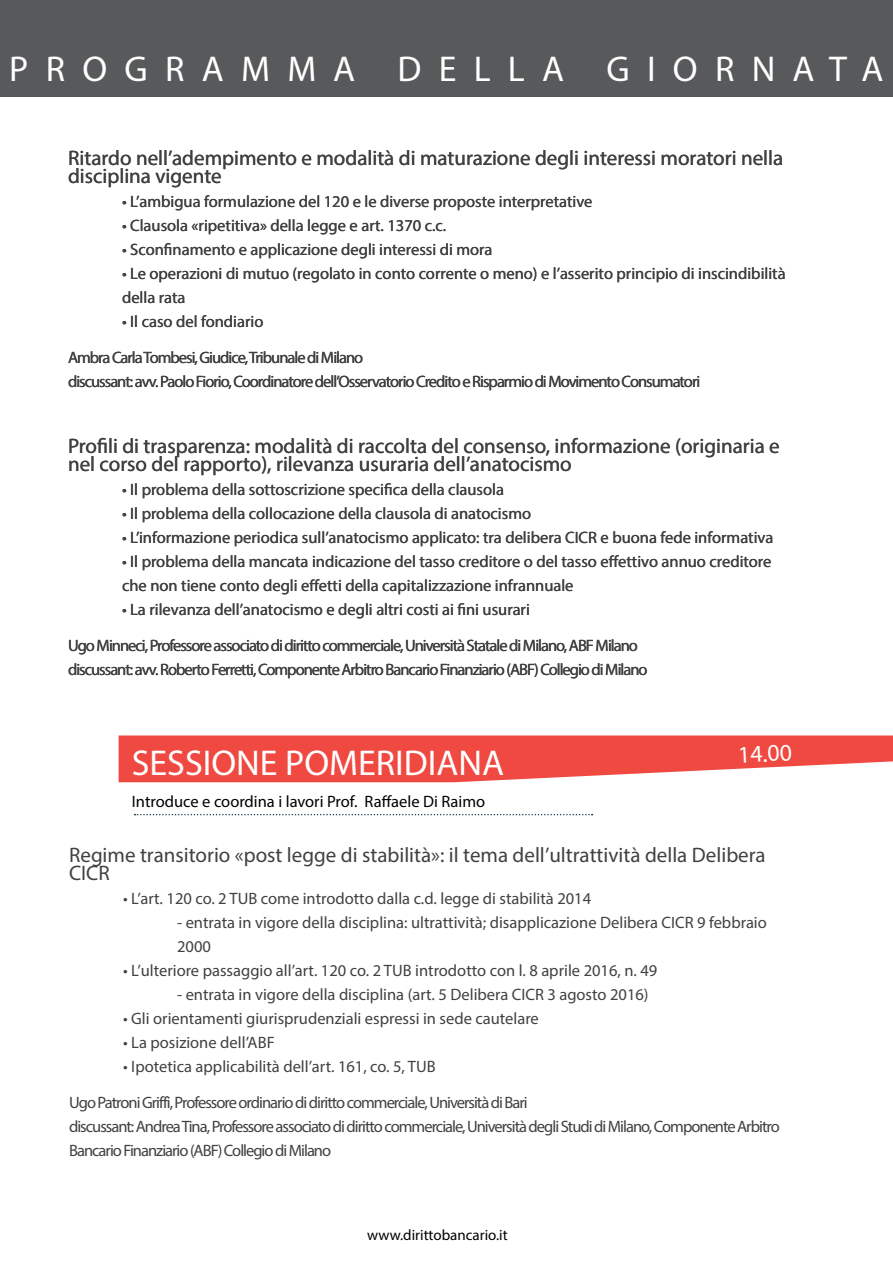
<style>
.page{position:relative;width:893px;height:1263px;background:#fff}
.page>*{position:absolute;margin:0;border:0;box-sizing:border-box;transform-origin:0 0}
.t1{font:36px "Myriad Pro";letter-spacing:.48em;color:#fff}
.t2{font:36px "Myriad Pro";color:#fff}
.t3{font:24px "Myriad Pro";color:#fff}
.t4{font:21px/18px "Myriad Pro";color:#414042}
.t5{font:16.5px/24px "Myriad Pro";color:#414042}
.t6{font:16.5px/36px "Myriad Pro";letter-spacing:-.06em;color:#414042}
.t7{font:16.5px "Myriad Pro";color:#000}
.t8{font:15px "Myriad Pro";color:#000}
</style>
<div class="page">
<div style="left:0;top:0;width:893px;height:97px;background:#58595b"></div>
<svg style="left:119px;top:735px;width:774px;height:47px;background:#f16059"></svg>
<svg style="left:135px;top:814px;width:458px;height:1px"></svg>
<h1 class="t1" style="left:9px;top:47px;width:876px">PROGRAMMA DELLA GIORNATA</h1>
<p class="t4" style="left:68px;top:148px;width:717px">Ritardo nell’adempimento e modalità di maturazione degli interessi moratori nella disciplina vigente</p>
<p class="t5" style="left:122px;top:189px;width:472px">• L’ambigua formulazione del 120 e le diverse proposte interpretative</p>
<p class="t5" style="left:122px;top:213px;width:326px">• Clausola «ripetitiva» della legge e art. 1370 c.c.</p>
<p class="t5" style="left:122px;top:237px;width:372px">• Sconfinamento e applicazione degli interessi di mora</p>
<p class="t5" style="left:122px;top:261px;width:665px">• Le operazioni di mutuo (regolato in conto corrente o meno) e l’asserito principio di inscindibilità della rata</p>
<p class="t6" style="left:68px;top:303px;width:297px;text-indent:54px">• Il caso del fondiario<br>Ambra Carla Tombesi, Giudice, Tribunale di Milano</p>
<p class="t6" style="left:68px;top:363px;width:634px">discussant: avv. Paolo Fiorio, Coordinatore dell’Osservatorio Credito e Risparmio di Movimento Consumatori</p>
<p class="t4" style="left:68px;top:436px;width:713px">Profili di trasparenza: modalità di raccolta del consenso, informazione (originaria e nel corso del rapporto), rilevanza usuraria dell’anatocismo</p>
<p class="t5" style="left:122px;top:477px;width:384px">• Il problema della sottoscrizione specifica della clausola</p>
<p class="t5" style="left:122px;top:501px;width:411px">• Il problema della collocazione della clausola di anatocismo</p>
<p class="t5" style="left:122px;top:525px;width:653px">• L’informazione periodica sull’anatocismo applicato: tra delibera CICR e buona fede informativa</p>
<p class="t5" style="left:122px;top:549px;width:651px">• Il problema della mancata indicazione del tasso creditore o del tasso effettivo annuo creditore che non tiene conto degli effetti della capitalizzazione infrannuale</p>
<p class="t6" style="left:68px;top:591px;width:571px;text-indent:54px">• La rilevanza dell’anatocismo e degli altri costi ai fini usurari<br>Ugo Minneci, Professore associato di diritto commerciale, Università Statale di Milano, ABF Milano</p>
<p class="t6" style="left:68px;top:651px;width:581px">discussant: avv. Roberto Ferretti, Componente Arbitro Bancario Finanziario (ABF) Collegio di Milano</p>
<p class="t5" style="left:609px;top:549px;width:6px">f</p>
<p class="t5" style="left:309px;top:573px;width:6px">f</p>
<h2 class="t3" style="left:737px;top:740px;width:56px;rotate:-3deg">14.00</h2>
<h1 class="t2" style="left:132px;top:741px;width:374px">SESSIONE POMERIDIANA</h1>
<p class="t7" style="left:132px;top:791px;width:355px">Introduce e coordina i lavori Prof. Raffaele Di Raimo</p>
<p class="t4" style="left:69px;top:845px;width:698px">Regime transitorio «post legge di stabilità»: il tema dell’ultrattività della Delibera<br>CICR</p>
<p class="t5" style="left:123px;top:886px;width:470px">• L’art. 120 co. 2 TUB come introdotto dalla c.d. legge di stabilità 2014</p>
<p class="t5" style="left:177px;top:910px;width:591px">- entrata in vigore della disciplina: ultrattività; disapplicazione Delibera CICR 9 febbraio<br>2000</p>
<p class="t5" style="left:123px;top:958px;width:536px">• L’ulteriore passaggio all’art. 120 co. 2 TUB introdotto con l. 8 aprile 2016, n. 49</p>
<p class="t5" style="left:177px;top:982px;width:473px">- entrata in vigore della disciplina (art. 5 Delibera CICR 3 agosto 2016)</p>
<p class="t5" style="left:123px;top:1006px;width:417px">• Gli orientamenti giurisprudenziali espressi in sede cautelare</p>
<p class="t5" style="left:123px;top:1030px;width:153px">• La posizione dell’ABF</p>
<p class="t6" style="left:69px;top:1048px;width:460px;text-indent:54px">• Ipotetica applicabilità dell’art. 161, co. 5, TUB<br>Ugo Patroni Griffi, Professore ordinario di diritto commerciale, Università di Bari</p>
<p class="t6" style="left:69px;top:1114px;width:712px;line-height:24px">discussant: Andrea Tina, Professore associato di diritto commerciale, Università degli Studi di Milano, Componente Arbitro<br>Bancario Finanziario (ABF) Collegio di Milano</p>
<p class="t8" style="left:367px;top:1226px;width:142px">www.dirittobancario.it</p>
</div>
